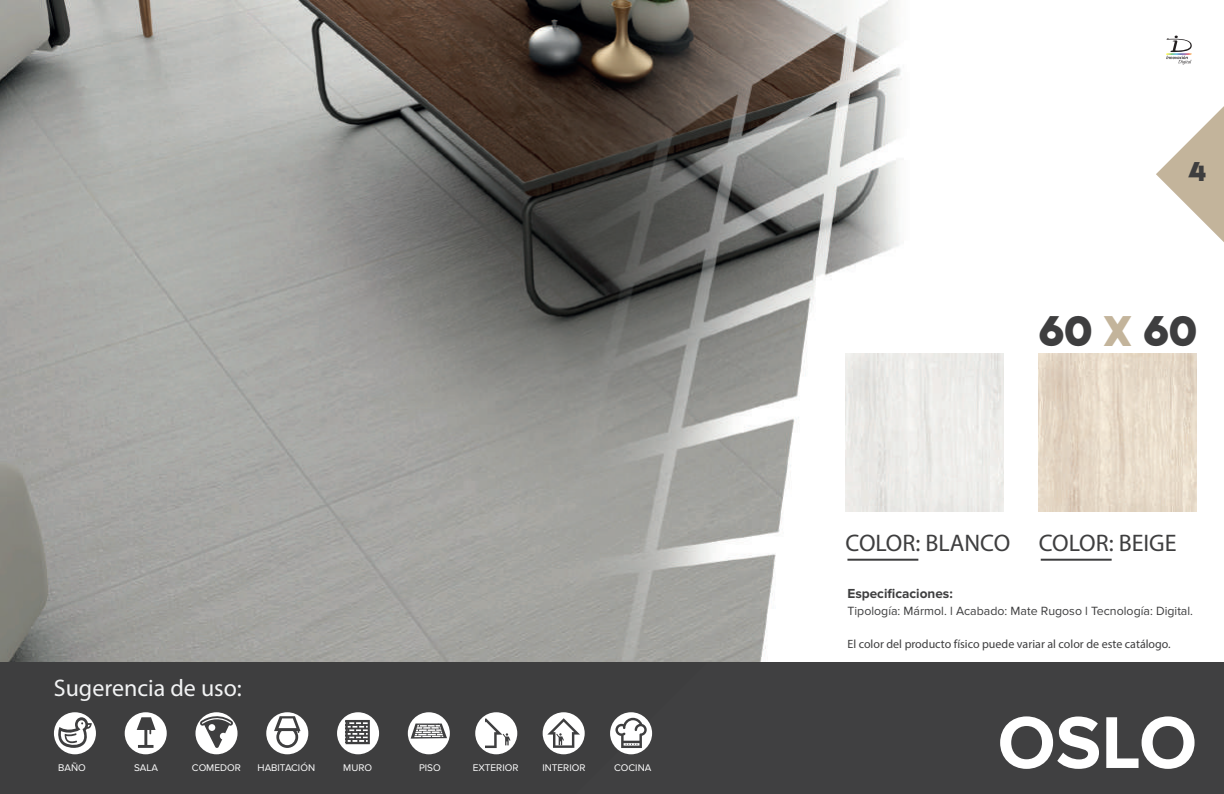
<style>
.page{position:relative;width:1224px;height:794px;background:#fff}
.page>*{position:absolute;margin:0;border:0;box-sizing:border-box;transform-origin:0 0}
.t1{font:700 76px "Proxima Nova";color:#fff}
.t2{font:38px "Lemon Milkbold";color:#3e3e3f}
.t3{font:24px "Myriad Pro";color:#3e3e3f}
.t4{font:24px "Myriad Pro";color:#f2f3f4}
.t5{font:24px "Lemon Milkbold";color:#3e3e3f}
.t6{font:700 13.6px "Proxima Nova";color:#3e3e3f}
.t7{font:12.4px "Proxima Nova";color:#3e3e3f}
.t8{font:12px "Myriad Pro";color:#3e3e3f}
.t9{font:10px "Proxima Nova";color:#fff}
.s1{color:#c3b49b}
</style>
<div class="page">
<img style="left:0;top:0;width:969px;height:662px">
<div style="left:0;top:662px;width:1224px;height:132px;background:#3e3e3f"></div>
<div style="left:54px;top:712px;width:42px;height:42px;background:#fff;border-radius:50%"></div>
<div style="left:125px;top:712px;width:42px;height:42px;background:#fff;border-radius:50%"></div>
<svg style="left:195px;top:712px;width:43px;height:42px"></svg>
<div style="left:266px;top:712px;width:42px;height:42px;background:#fff;border-radius:50%"></div>
<div style="left:337px;top:712px;width:42px;height:42px;background:#fff;border-radius:50%"></div>
<div style="left:408px;top:712px;width:42px;height:42px;background:#fff;border-radius:50%"></div>
<div style="left:475px;top:712px;width:42px;height:42px;background:#fff;border-radius:50%"></div>
<div style="left:543px;top:712px;width:42px;height:42px;background:#fff;border-radius:50%"></div>
<div style="left:610px;top:712px;width:42px;height:42px;background:#fff;border-radius:50%"></div>
<svg style="left:57px;top:717px;width:35px;height:31px"></svg>
<svg style="left:137px;top:717px;width:19px;height:31px"></svg>
<svg style="left:200px;top:715px;width:33px;height:33px"></svg>
<svg style="left:274px;top:716px;width:27px;height:32px"></svg>
<svg style="left:346px;top:720px;width:24px;height:24px"></svg>
<svg style="left:411px;top:723px;width:36px;height:15px"></svg>
<svg style="left:486px;top:718px;width:24px;height:30px"></svg>
<svg style="left:547px;top:718px;width:33px;height:30px"></svg>
<svg style="left:615px;top:718px;width:32px;height:30px"></svg>
<svg style="left:1166px;top:36px;width:26px;height:28px"></svg>
<svg style="left:1166px;top:53px;width:26px;height:2px"></svg>
<svg style="left:1156px;top:106px;width:68px;height:136px"></svg>
<hr style="left:847px;top:558px;width:71px;height:2px;background:#3e3e3f">
<hr style="left:1041px;top:558px;width:71px;height:2px;background:#3e3e3f">
<img style="left:1039px;top:353px;width:158px;height:158px">
<img style="left:846px;top:353px;width:158px;height:158px">
<h3 class="t4" style="left:54px;top:673px;width:189px">Sugerencia de uso:</h3>
<p class="t9" style="left:58px;top:762px;width:29px">BAÑO</p>
<p class="t9" style="left:134px;top:762px;width:26px">SALA</p>
<p class="t9" style="left:192px;top:762px;width:50px">COMEDOR</p>
<p class="t9" style="left:258px;top:762px;width:59px">HABITACIÓN</p>
<p class="t9" style="left:343px;top:762px;width:30px">MURO</p>
<p class="t9" style="left:419px;top:762px;width:23px">PISO</p>
<p class="t9" style="left:473px;top:762px;width:47px">EXTERIOR</p>
<p class="t9" style="left:542px;top:762px;width:45px">INTERIOR</p>
<p class="t9" style="left:614px;top:762px;width:39px">COCINA</p>
<h3 class="t5" style="left:1188px;top:155px;width:20px">4</h3>
<h2 class="t2" style="left:1039px;top:303px;width:159px">60 <span class="s1">x</span> 60</h2>
<h3 class="t3" style="left:846px;top:528px;width:332px">COLOR: BLANCO COLOR: BEIGE</h3>
<p class="t6" style="left:847px;top:586px;width:107px">Especificaciones:</p>
<p class="t7" style="left:847px;top:603px;width:347px">Tipología: Mármol. l Acabado: Mate Rugoso l Tecnología: Digital.</p>
<p class="t8" style="left:847px;top:637px;width:325px">El color del producto físico puede variar al color de este catálogo.</p>
<h1 class="t1" style="left:998px;top:699px;width:201px">OSLO</h1>
</div>
